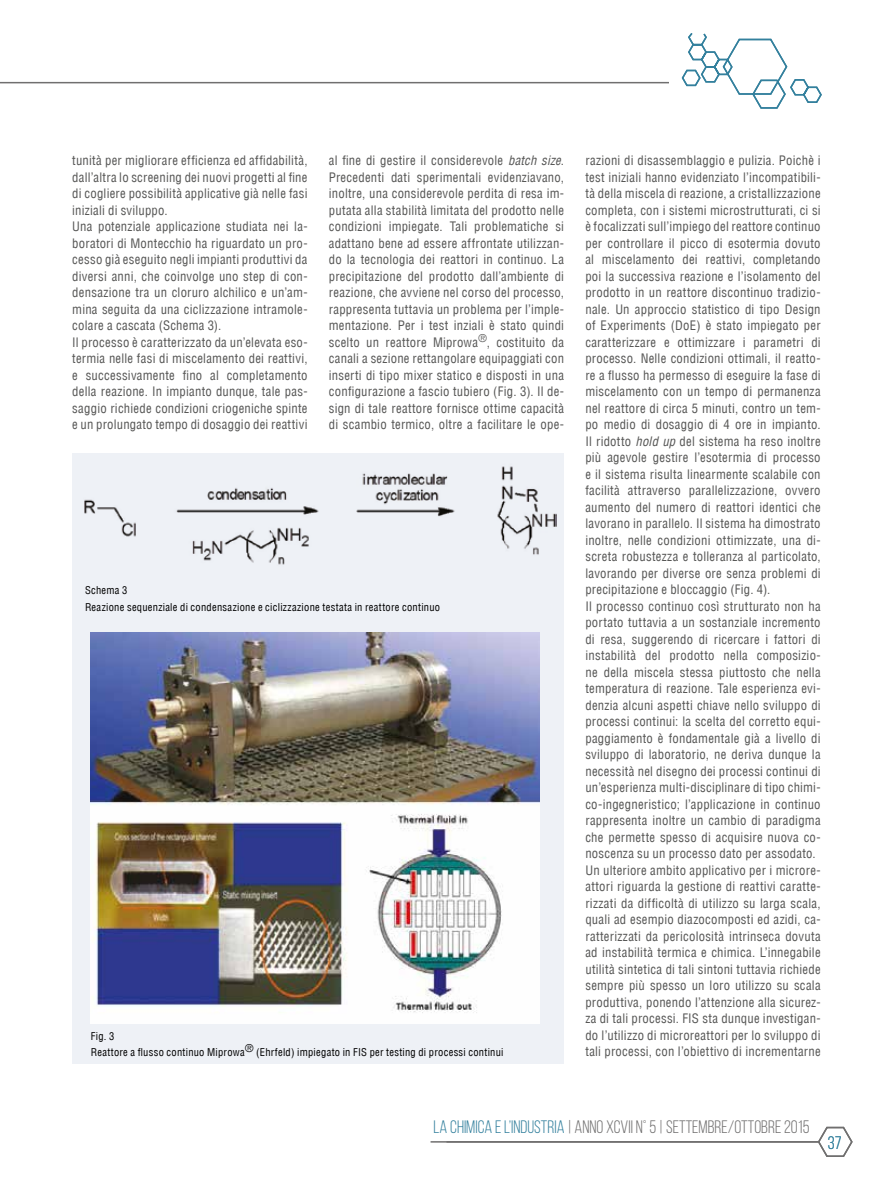
<style>
.page{position:relative;width:893px;height:1191px;background:#fff}
.page>*{position:absolute;margin:0;border:0;box-sizing:border-box;transform-origin:0 0}
.t1{font:18px "Bebas Neue";color:#706f6f}
.t2{font:18px "Bebas Neue";color:#33809d}
.t3{font:condensed 12.75px/16.5px "Helvetica LT";letter-spacing:.02em;color:#575756}
.t4{font:condensed 10.5px/16.5px "Helvetica LT";letter-spacing:.025em;color:#000}
.s1{font-style:italic}
.s2{color:#33809d}
</style>
<div class="page">
<hr style="left:0;top:82px;width:669px;height:1px;background:#706f6f">
<svg style="left:681px;top:33px;width:141px;height:76px"></svg>
<svg style="left:430px;top:1126px;width:423px;height:31px"></svg>
<div style="left:72px;top:453px;width:492px;height:610px;background:#eef1f6"></div>
<img style="left:84px;top:466px;width:472px;height:99px">
<img style="left:90px;top:632px;width:449px;height:391px">
<p class="t3" style="left:72px;top:152px;width:237px">tunità per migliorare efficienza ed affidabilità, dall’altra lo screening dei nuovi progetti al fine di cogliere possibilità applicative già nelle fasi iniziali di sviluppo.<br>Una potenziale applicazione studiata nei la&shy;boratori di Montecchio ha riguardato un pro&shy;cesso già eseguito negli impianti produttivi da diversi anni, che coinvolge uno step di con&shy;densazione tra un cloruro alchilico e un’am&shy;mina seguita da una ciclizzazione intramole&shy;colare a cascata (Schema 3).<br>Il processo è caratterizzato da un’elevata eso&shy;termia nelle fasi di miscelamento dei reattivi, e successivamente fino al completamento della reazione. In impianto dunque, tale pas&shy;saggio richiede condizioni criogeniche spinte e un prolungato tempo di dosaggio dei reattivi</p>
<p class="t3" style="left:329px;top:152px;width:237px;text-align:justify">al fine di gestire il considerevole <span class="s1">batch size</span>.<br>Precedenti dati sperimentali evidenziavano, inoltre, una considerevole perdita di resa im&shy;putata alla stabilità limitata del prodotto nelle condizioni impiegate. Tali problematiche si adattano bene ad essere affrontate utilizzan&shy;do la tecnologia dei reattori in continuo. La precipitazione del prodotto dall’ambiente di reazione, che avviene nel corso del processo, rappresenta tuttavia un problema per l’imple&shy;mentazione. Per i test inziali è stato quindi scelto un reattore Miprowa<sup>®</sup>, costituito da canali a sezione rettangolare equipaggiati con inserti di tipo mixer statico e disposti in una configurazione a fascio tubiero (Fig. 3). Il de&shy;sign di tale reattore fornisce ottime capacità di scambio termico, oltre a facilitare le ope-</p>
<p class="t3" style="left:585px;top:152px;width:237px">razioni di disassemblaggio e pulizia. Poichè i test iniziali hanno evidenziato l’incompatibili&shy;tà della miscela di reazione, a cristallizzazione completa, con i sistemi microstrutturati, ci si è focalizzati sull’impiego del reattore continuo per controllare il picco di esotermia dovuto al miscelamento dei reattivi, completando poi la successiva reazione e l’isolamento del prodotto in un reattore discontinuo tradizio&shy;nale. Un approccio statistico di tipo Design of Experiments (DoE) è stato impiegato per caratterizzare e ottimizzare i parametri di processo. Nelle condizioni ottimali, il reatto&shy;re a flusso ha permesso di eseguire la fase di miscelamento con un tempo di permanenza nel reattore di circa 5 minuti, contro un tem&shy;po medio di dosaggio di 4 ore in impianto.<br>Il ridotto <span class="s1">hold up</span> del sistema ha reso inoltre più agevole gestire l’esotermia di processo e il sistema risulta linearmente scalabile con facilità attraverso parallelizzazione, ovvero aumento del numero di reattori identici che lavorano in parallelo. Il sistema ha dimostrato inoltre, nelle condizioni ottimizzate, una di&shy;screta robustezza e tolleranza al particolato, lavorando per diverse ore senza problemi di precipitazione e bloccaggio (Fig. 4).<br>Il processo continuo così strutturato non ha portato tuttavia a un sostanziale incremento di resa, suggerendo di ricercare i fattori di instabilità del prodotto nella composizio&shy;ne della miscela stessa piuttosto che nella temperatura di reazione. Tale esperienza evi&shy;denzia alcuni aspetti chiave nello sviluppo di processi continui: la scelta del corretto equi&shy;paggiamento è fondamentale già a livello di sviluppo di laboratorio, ne deriva dunque la necessità nel disegno dei processi continui di un’esperienza multi-disciplinare di tipo chimi&shy;co-ingegneristico; l’applicazione in continuo rappresenta inoltre un cambio di paradigma che permette spesso di acquisire nuova co&shy;noscenza su un processo dato per assodato.<br>Un ulteriore ambito applicativo per i microre&shy;attori riguarda la gestione di reattivi caratte&shy;rizzati da difficoltà di utilizzo su larga scala, quali ad esempio diazocomposti ed azidi, ca&shy;ratterizzati da pericolosità intrinseca dovuta ad instabilità termica e chimica. L’innegabile utilità sintetica di tali sintoni tuttavia richiede sempre più spesso un loro utilizzo su scala produttiva, ponendo l’attenzione alla sicurez&shy;za di tali processi. FIS sta dunque investigan&shy;do l’utilizzo di microreattori per lo sviluppo di tali processi, con l’obiettivo di incrementarne</p>
<p class="t4" style="left:85px;top:582px;width:357px">Schema 3<br>Reazione sequenziale di condensazione e ciclizzazione testata in reattore continuo</p>
<p class="t4" style="left:91px;top:1027px;width:414px">Fig. 3<br>Reattore a flusso continuo Miprowa® (Ehrfeld) impiegato in FIS per testing di processi continui</p>
<h1 class="t1" style="left:434px;top:1117px;width:378px"><span class="s2">LA CHIMICA E L’INDUSTRIA</span> | ANNO XCVII N° 5 | SETTEMBRE/OTTOBRE 2015</h1>
<h1 class="t2" style="left:828px;top:1133px;width:15px">37</h1>
</div>
